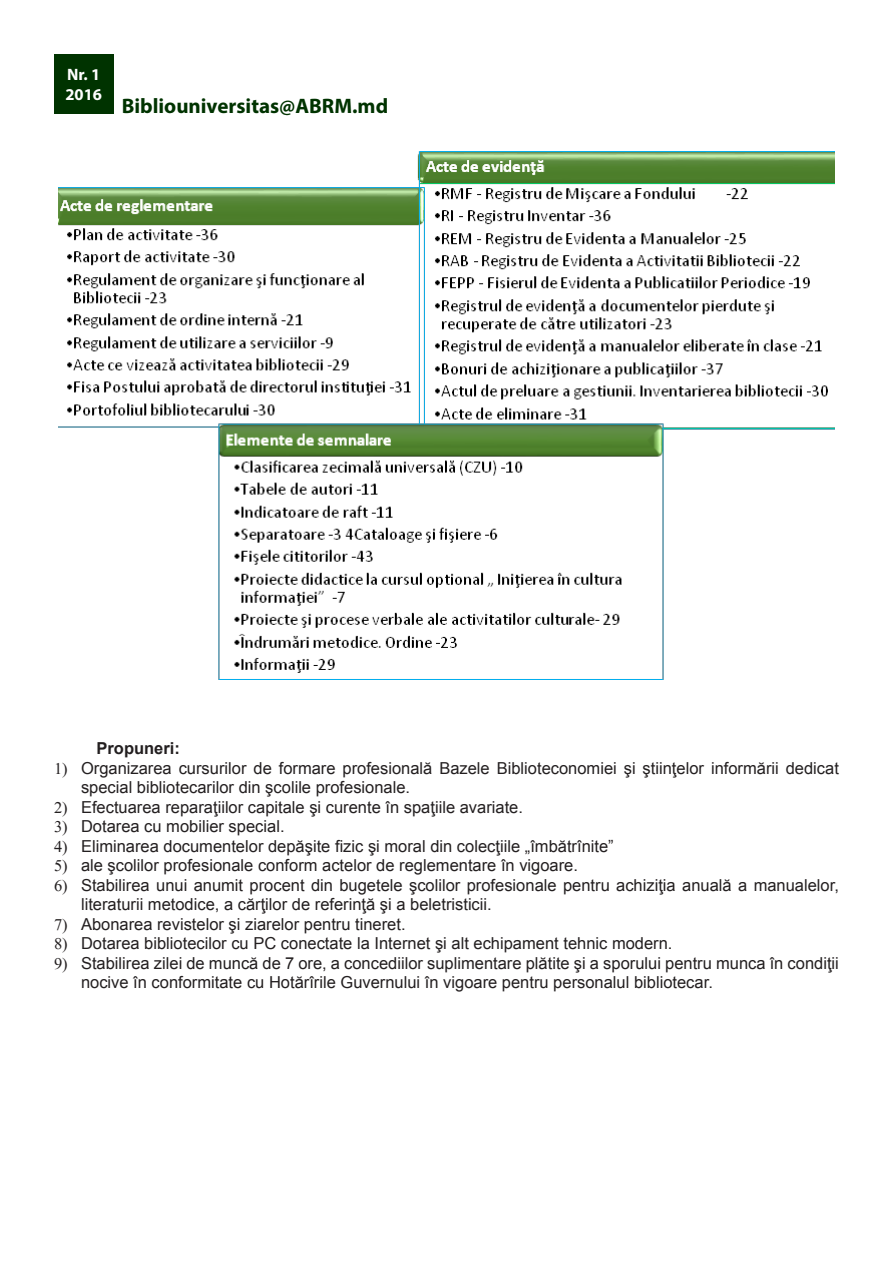
<style>
.page{position:relative;width:893px;height:1263px;background:#fff}
.page>*{position:absolute;margin:0;border:0;box-sizing:border-box;transform-origin:0 0}
.t1{font:700 21px "Myriad Pro";color:#030}
.t2{font:16.5px/19.5px "Arial";color:#231f20}
.t3{font:700 16.5px "Arial";color:#231f20}
.t4{font:700 16.5px "Myriad Pro";color:#fff}
</style>
<div class="page">
<img style="left:59px;top:151px;width:775px;height:529px">
<div style="left:54px;top:54px;width:59px;height:59px;background:#030"></div>
<p class="t4" style="left:67px;top:64px;width:35px">Nr. 1</p>
<p class="t4" style="left:65px;top:83px;width:38px">2016</p>
<p class="t1" style="left:122px;top:93px;width:268px">Bibliouniversitas@ABRM.md</p>
<p class="t3" style="left:97px;top:737px;width:85px">Propuneri:</p>
<p class="t2" style="left:81px;top:758px;width:759px">Organizarea cursurilor de formare profesională Bazele Biblioteconomiei şi ştiinţelor informării dedicat special bibliotecarilor din şcolile profesionale.</p>
<p class="t2" style="left:81px;top:797px;width:444px">Efectuarea reparaţiilor capitale şi curente în spaţiile avariate.</p>
<p class="t2" style="left:54px;top:816px;width:232px">✓ Dotarea cu mobilier special.</p>
<p class="t2" style="left:54px;top:836px;width:561px">✔ Eliminarea documentelor depăşite fizic şi moral din colecţiile „îmbătrînite”</p>
<p class="t2" style="left:81px;top:855px;width:499px">ale şcolilor profesionale conform actelor de reglementare în vigoare.</p>
<p class="t2" style="left:81px;top:875px;width:759px">Stabilirea unui anumit procent din bugetele şcolilor profesionale pentru achiziţia anuală a manualelor, literaturii metodice, a cărţilor de referinţă şi a beletristicii.</p>
<p class="t2" style="left:81px;top:914px;width:326px">Abonarea revistelor şi ziarelor pentru tineret.</p>
<p class="t2" style="left:81px;top:933px;width:593px">Dotarea bibliotecilor cu PC conectate la Internet şi alt echipament tehnic modern.</p>
<p class="t2" style="left:81px;top:953px;width:759px">Stabilirea zilei de muncă de 7 ore, a concediilor suplimentare plătite şi a sporului pentru munca în condiţii nocive în conformitate cu Hotărîrile Guvernului în vigoare pentru personalul bibliotecar.</p>
</div>
